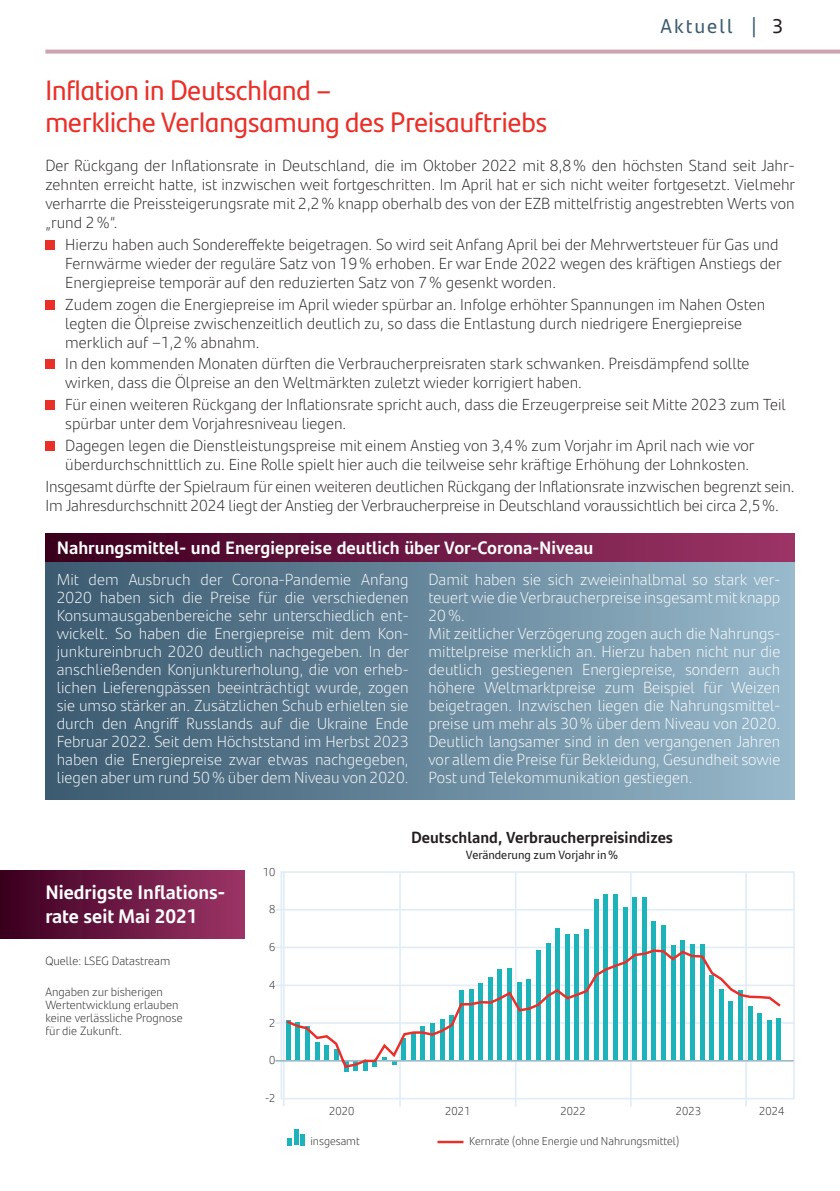
<style>
.page{position:relative;width:840px;height:1191px;background:#fff}
.page>*{position:absolute;margin:0;border:0;box-sizing:border-box;transform-origin:0 0}
.t1{font:28px/32px "Santander Headline";color:#ea2f29}
.t2{font:20px "Santander Text";letter-spacing:.1em;color:#3c5b70}
.t3{font:700 19.6px/24px "Santander Text";color:#fff}
.t4{font:700 18px "Santander Text";color:#fff}
.t5{font:300 16px/19px "Santander Text";color:#231f20}
.t6{font:300 16px/18px "Santander Text";color:#fff;text-align:justify}
.t7{font:700 16px "Santander Text";color:#231f20}
.t8{font:300 12px/13px "Santander Text";color:#231f20}
.t9{font:12px "Santander Text";color:#231f20}
.t10{font:300 11.4px "Santander Text";color:#231f20}
.s1{color:#231f20}
</style>
<div class="page">
<div style="left:45px;top:561px;width:749px;height:238px;background:linear-gradient(to right,#39586e,#97b7ca)"></div>
<div style="left:0;top:870px;width:244px;height:68px;background:linear-gradient(to right,#3a001f,#9d3467)"></div>
<svg style="left:45px;top:50px;width:794px;height:4px;background:#d3acb9"></svg>
<div style="left:45px;top:533px;width:749px;height:28px;background:linear-gradient(to right,#3a001e,#9d3568)"></div>
<div style="left:45px;top:240px;width:10px;height:10px;background:#ea2f29"></div>
<div style="left:45px;top:299px;width:10px;height:10px;background:#ea2f29"></div>
<div style="left:45px;top:359px;width:10px;height:10px;background:#ea2f29"></div>
<div style="left:45px;top:400px;width:10px;height:10px;background:#ea2f29"></div>
<div style="left:45px;top:441px;width:10px;height:10px;background:#ea2f29"></div>
<hr style="left:283px;top:871px;width:1px;height:235px;background:#e1edf6">
<hr style="left:514px;top:872px;width:2px;height:234px;background:#e1edf6">
<hr style="left:399px;top:872px;width:1px;height:234px;background:#e1edf6">
<hr style="left:629px;top:872px;width:2px;height:234px;background:#e1edf6">
<hr style="left:744px;top:872px;width:2px;height:234px;background:#e1edf6">
<hr style="left:275px;top:909px;width:518px;height:1px;background:#e1edf6">
<hr style="left:275px;top:946px;width:518px;height:2px;background:#e1edf6">
<hr style="left:275px;top:984px;width:518px;height:2px;background:#e1edf6">
<hr style="left:275px;top:1022px;width:518px;height:1px;background:#e1edf6">
<div style="left:343px;top:1061px;width:5px;height:11px;background:#1cb3bb"></div>
<div style="left:353px;top:1061px;width:5px;height:9px;background:#1cb3bb"></div>
<div style="left:545px;top:943px;width:5px;height:118px;background:#1cb3bb"></div>
<div style="left:555px;top:928px;width:5px;height:133px;background:#1cb3bb"></div>
<div style="left:564px;top:934px;width:5px;height:127px;background:#1cb3bb"></div>
<div style="left:574px;top:934px;width:5px;height:127px;background:#1cb3bb"></div>
<div style="left:583px;top:929px;width:5px;height:132px;background:#1cb3bb"></div>
<div style="left:593px;top:899px;width:5px;height:162px;background:#1cb3bb"></div>
<div style="left:603px;top:894px;width:5px;height:167px;background:#1cb3bb"></div>
<div style="left:612px;top:894px;width:5px;height:167px;background:#1cb3bb"></div>
<div style="left:622px;top:907px;width:5px;height:154px;background:#1cb3bb"></div>
<div style="left:631px;top:897px;width:5px;height:164px;background:#1cb3bb"></div>
<div style="left:641px;top:897px;width:5px;height:164px;background:#1cb3bb"></div>
<div style="left:651px;top:921px;width:5px;height:140px;background:#1cb3bb"></div>
<div style="left:660px;top:925px;width:5px;height:136px;background:#1cb3bb"></div>
<div style="left:670px;top:945px;width:5px;height:116px;background:#1cb3bb"></div>
<hr style="left:680px;top:940px;width:4px;height:121px;background:#1cb3bb">
<div style="left:689px;top:944px;width:5px;height:117px;background:#1cb3bb"></div>
<div style="left:699px;top:945px;width:5px;height:116px;background:#1cb3bb"></div>
<div style="left:280px;top:871px;width:514px;height:228px;border:2px solid #e1edf6"></div>
<hr style="left:275px;top:1060px;width:518px;height:1px;background:#9cbcce">
<svg style="left:285px;top:1020px;width:111px;height:49px"></svg>
<svg style="left:362px;top:948px;width:420px;height:115px"></svg>
<hr style="left:437px;top:1140px;width:26px;height:3px;background:#ea2f29">
<svg style="left:287px;top:1138px;width:4px;height:7px"></svg>
<hr style="left:294px;top:1129px;width:4px;height:16px;background:#1cb3bb">
<hr style="left:300px;top:1134px;width:4px;height:11px;background:#1cb3bb">
<h1 class="t1" style="left:45px;top:73px;width:503px">Inflation in Deutschland –<br>merkliche Verlangsamung des Preisauftriebs</h1>
<p class="t2" style="left:660px;top:11px;width:124px">Aktuell | <span class="s1">3</span></p>
<p class="t5" style="left:45px;top:155px;width:750px;text-align:justify">Der Rückgang der Inflationsrate in Deutschland, die im Oktober 2022 mit 8,8% den höchsten Stand seit Jahr&shy;zehnten erreicht hatte, ist inzwischen weit fortgeschritten. Im April hat er sich nicht weiter fortgesetzt. Vielmehr verharrte die Preissteigerungsrate mit 2,2% knapp oberhalb des von der EZB mittelfristig angestrebten Werts von „rund 2%“.</p>
<p class="t5" style="left:65px;top:234px;width:717px">Hierzu haben auch Sondereffekte beigetragen. So wird seit Anfang April bei der Mehrwertsteuer für Gas und<br>Fernwärme wieder der reguläre Satz von 19% erhoben. Er war Ende 2022 wegen des kräftigen Anstiegs der<br>Energiepreise temporär auf den reduzierten Satz von 7% gesenkt worden.</p>
<p class="t5" style="left:65px;top:294px;width:701px">Zudem zogen die Energiepreise im April wieder spürbar an. Infolge erhöhter Spannungen im Nahen Osten legten die Ölpreise zwischenzeitlich deutlich zu, so dass die Entlastung durch niedrigere Energiepreise merklich auf –1,2% abnahm.</p>
<p class="t5" style="left:65px;top:353px;width:685px">In den kommenden Monaten dürften die Verbraucherpreisraten stark schwanken. Preisdämpfend sollte wirken, dass die Ölpreise an den Weltmärkten zuletzt wieder korrigiert haben.</p>
<p class="t5" style="left:65px;top:394px;width:721px">Für einen weiteren Rückgang der Inflationsrate spricht auch, dass die Erzeugerpreise seit Mitte 2023 zum Teil spürbar unter dem Vorjahresniveau liegen.</p>
<p class="t5" style="left:65px;top:435px;width:690px">Dagegen legen die Dienstleistungspreise mit einem Anstieg von 3,4% zum Vorjahr im April nach wie vor überdurchschnittlich zu. Eine Rolle spielt hier auch die teilweise sehr kräftige Erhöhung der Lohnkosten.</p>
<p class="t5" style="left:45px;top:476px;width:750px">Insgesamt dürfte der Spielraum für einen weiteren deutlichen Rückgang der Inflationsrate inzwischen begrenzt sein.<br>Im Jahresdurchschnitt 2024 liegt der Anstieg der Verbraucherpreise in Deutschland voraussichtlich bei circa 2,5%.</p>
<p class="t4" style="left:57px;top:533px;width:537px">Nahrungsmittel- und Energiepreise deutlich über Vor-Corona-Niveau</p>
<p class="t6" style="left:57px;top:569px;width:353px">Mit dem Ausbruch der Corona-Pandemie Anfang 2020 haben sich die Preise für die verschiedenen Konsumausgabenbereiche sehr unterschiedlich ent&shy;wickelt. So haben die Energiepreise mit dem Kon&shy;junktureinbruch 2020 deutlich nachgegeben. In der anschließenden Konjunkturerholung, die von erheb&shy;lichen Lieferengpässen beeinträchtigt wurde, zogen sie umso stärker an. Zusätzlichen Schub erhielten sie durch den Angriff Russlands auf die Ukraine Ende Februar 2022. Seit dem Höchststand im Herbst 2023 haben die Energiepreise zwar etwas nachgegeben, liegen aber um rund 50% über dem Niveau von 2020.</p>
<p class="t6" style="left:428px;top:569px;width:353px;text-align:left">Damit haben sie sich zweieinhalbmal so stark ver&shy;teuert wie die Verbraucherpreise insgesamt mit knapp 20%.<br>Mit zeitlicher Verzögerung zogen auch die Nahrungs&shy;mittelpreise merklich an. Hierzu haben nicht nur die deutlich gestiegenen Energiepreise, sondern auch höhere Weltmarktpreise zum Beispiel für Weizen beigetragen. Inzwischen liegen die Nahrungsmittel&shy;preise um mehr als 30% über dem Niveau von 2020.<br>Deutlich langsamer sind in den vergangenen Jahren vor allem die Preise für Bekleidung, Gesundheit sowie Post und Telekommunikation gestiegen.</p>
<p class="t3" style="left:45px;top:879px;width:181px">Niedrigste Inflations&shy;rate seit Mai 2021</p>
<p class="t8" style="left:45px;top:953px;width:126px">Quelle: LSEG Datastream</p>
<p class="t8" style="left:45px;top:985px;width:139px">Angaben zur bisherigen<br>Wertentwicklung erlauben keine verlässliche Prognose für die Zukunft.</p>
<p class="t10" style="left:263px;top:863px;width:14px">10</p>
<p class="t10" style="left:269px;top:901px;width:8px">8</p>
<p class="t10" style="left:269px;top:938px;width:8px">6</p>
<p class="t10" style="left:269px;top:976px;width:8px">4</p>
<p class="t10" style="left:269px;top:1014px;width:8px">2</p>
<p class="t10" style="left:269px;top:1052px;width:8px">0</p>
<p class="t10" style="left:265px;top:1089px;width:12px">-2</p>
<p class="t7" style="left:411px;top:825px;width:263px">Deutschland, Verbraucherpreisindizes</p>
<p class="t9" style="left:465px;top:846px;width:154px">Veränderung zum Vorjahr in%</p>
<p class="t10" style="left:329px;top:1102px;width:27px">2020</p>
<p class="t10" style="left:445px;top:1102px;width:27px">2021</p>
<p class="t10" style="left:560px;top:1102px;width:27px">2022</p>
<p class="t10" style="left:675px;top:1102px;width:27px">2023</p>
<p class="t10" style="left:758px;top:1102px;width:27px">2024</p>
<p class="t10" style="left:310px;top:1133px;width:51px">insgesamt</p>
<p class="t10" style="left:469px;top:1132px;width:212px">Kernrate (ohne Energie und Nahrungsmittel)</p>
</div>
